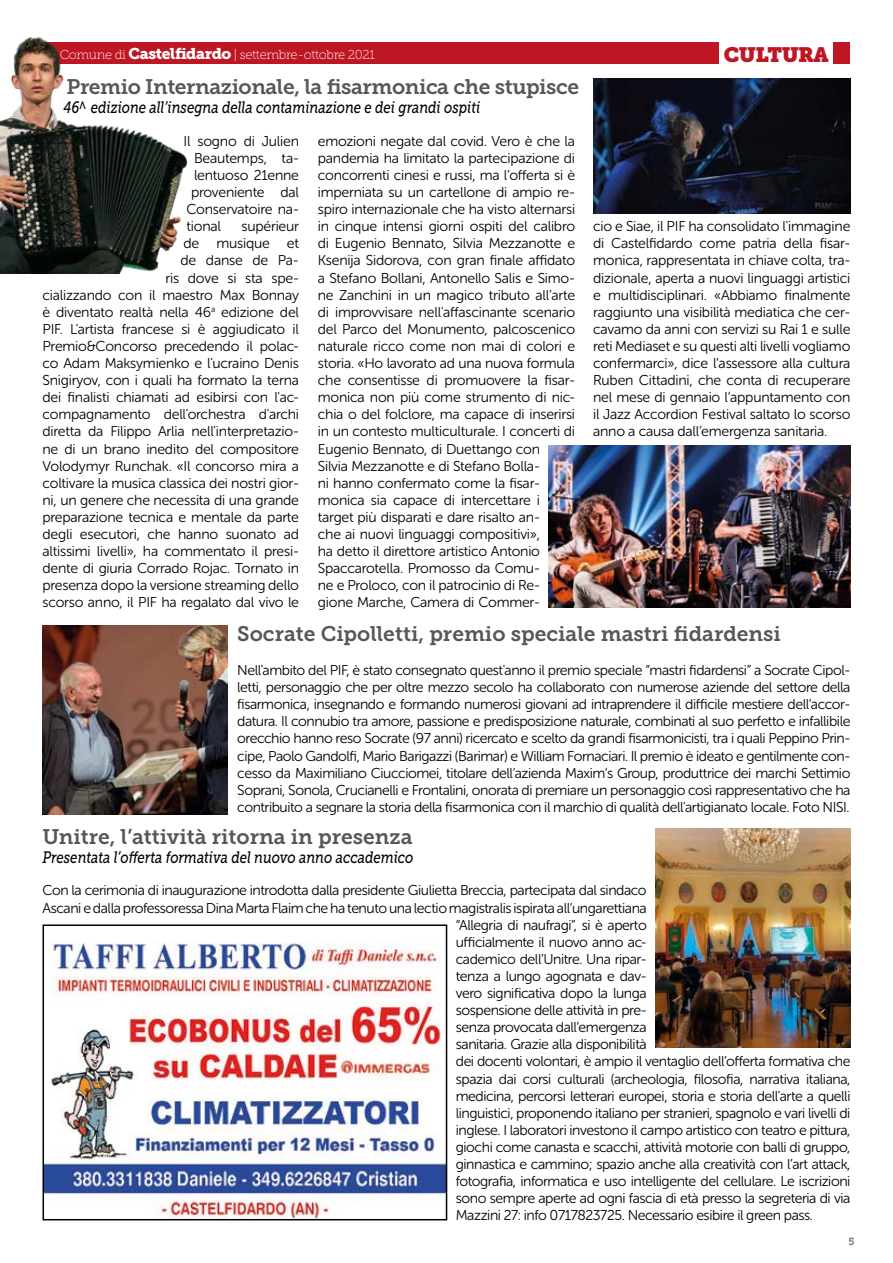
<style>
.page{position:relative;width:893px;height:1263px;background:#fff}
.page>*{position:absolute;margin:0;border:0;box-sizing:border-box;transform-origin:0 0}
.t1{font:21px "Museo Slab 700";color:#575756}
.t2{font:21px "Museo Slab 700";letter-spacing:-.02em;color:#575756}
.t3{font:20.7px "Museo Slab";letter-spacing:-.025em;color:#be1622}
.t4{font:italic 16.5px "Museo Slab 500";color:#000;scale:.8 1}
.t5{font:14.25px/17.1px "Museo Sans Rounded 300";letter-spacing:-.02em;color:#000;text-align:justify}
.t6{font:12.9px "Museo Slab 100";letter-spacing:-.025em;color:#fff}
.t7{font:10.35px "Museo Slab 700";color:#706f6f}
.s1{font-family:"Museo Slab 900";font-size:15.45px}
</style>
<div class="page">
<div style="left:43px;top:43px;width:807px;height:21px;background:#be1622"></div>
<div style="left:720px;top:37px;width:113px;height:35px;background:#fff"></div>
<img style="left:46px;top:942px;width:398px;height:275px">
<div style="left:43px;top:924px;width:404px;height:296px;border:2px solid #000"></div>
<img style="left:0;top:37px;width:404px;height:236px">
<img style="left:549px;top:445px;width:301px;height:163px">
<img style="left:593px;top:79px;width:257px;height:135px">
<img style="left:43px;top:625px;width:185px;height:189px">
<img style="left:655px;top:828px;width:195px;height:220px">
<p class="t6" style="left:50px;top:48px;width:327px">Il Comune di <span class="s1">Castelfidardo</span> | settembre-ottobre 2021</p>
<h2 class="t3" style="left:724px;top:43px;width:106px">CULTURA</h2>
<h1 class="t2" style="left:67px;top:75px;width:514px">Premio Internazionale, la fisarmonica che stupisce</h1>
<p class="t4" style="left:64px;top:98px;width:523px">46^ edizione all’insegna della contaminazione e dei grandi ospiti</p>
<p class="t5" style="left:184px;top:132px;width:117px">Il sogno di Julien</p>
<p class="t5" style="left:194px;top:149px;width:107px">Beautemps, ta-</p>
<p class="t5" style="left:194px;top:167px;width:107px">lentuoso 21enne</p>
<p class="t5" style="left:191px;top:184px;width:109px">proveniente dal</p>
<p class="t5" style="left:187px;top:201px;width:114px">Conservatoire na-</p>
<p class="t5" style="left:187px;top:218px;width:36px">tional</p>
<p class="t5" style="left:318px;top:132px;width:259px;text-align:left">emozioni negate dal covid. Vero è che la pandemia ha limitato la partecipazione di concorrenti cinesi e russi, ma l’offerta si è imperniata su un cartellone di ampio re&shy;spiro internazionale che ha visto alternarsi in cinque intensi giorni ospiti del calibro di Eugenio Bennato, Silvia Mezzanotte e Ksenija Sidorova, con gran finale affidato a Stefano Bollani, Antonello Salis e Simo&shy;ne Zanchini in un magico tributo all’arte di improvvisare nell'affascinante scenario del Parco del Monumento, palcoscenico naturale ricco come non mai di colori e storia. «Ho lavorato ad una nuova formula che consentisse di promuovere la fisar&shy;monica non più come strumento di nic&shy;chia o del folclore, ma capace di inserirsi in un contesto multiculturale. I concerti di Eugenio Bennato, di Duettango con<br>Silvia Mezzanotte e di Stefano Bolla-<br>ni hanno confermato come la fisar&shy;monica sia capace di intercettare i target più disparati e dare risalto an-<br>che ai nuovi linguaggi compositivi»,<br>ha detto il direttore artistico Antonio Spaccarotella. Promosso da Comu-<br>ne e Proloco, con il patrocinio di Re&shy;gione Marche, Camera di Commer-</p>
<p class="t5" style="left:593px;top:218px;width:259px">cio e Siae, il PIF ha consolidato l'immagine di Castelfidardo come patria della fisar&shy;monica, rappresentata in chiave colta, tra&shy;dizionale, aperta a nuovi linguaggi artistici e multidisciplinari. «Abbiamo finalmente raggiunto una visibilità mediatica che cer&shy;cavamo da anni con servizi su Rai 1 e sulle reti Mediaset e su questi alti livelli vogliamo confermarci», dice l’assessore alla cultura Ruben Cittadini, che conta di recuperare nel mese di gennaio l’appuntamento con il Jazz Accordion Festival saltato lo scorso anno a causa dall’emergenza sanitaria.</p>
<p class="t5" style="left:42px;top:218px;width:258px;text-align:right">supérieur<br>de musique et<br>de danse de Pa-<br>ris dove si sta spe-<br>cializzando con il maestro Max Bonnay è diventato realtà nella 46<sup>a</sup> edizione del PIF. L'artista francese si è aggiudicato il Premio&amp;Concorso precedendo il polac&shy;co Adam Maksymienko e l'ucraino Denis Snigiryov, con i quali ha formato la terna dei finalisti chiamati ad esibirsi con l'ac&shy;compagnamento dell'orchestra d'archi diretta da Filippo Arlia nell'interpretazio&shy;ne di un brano inedito del compositore Volodymyr Runchak. «Il concorso mira a coltivare la musica classica dei nostri gior&shy;ni, un genere che necessita di una grande preparazione tecnica e mentale da parte degli esecutori, che hanno suonato ad altissimi livelli», ha commentato il presi&shy;dente di giuria Corrado Rojac. Tornato in presenza dopo la versione streaming dello scorso anno, il PIF ha regalato dal vivo le</p>
<h1 class="t1" style="left:237px;top:622px;width:545px">Socrate Cipolletti, premio speciale mastri fidardensi</h1>
<p class="t5" style="left:237px;top:662px;width:615px">Nell'ambito del PIF, è stato consegnato quest'anno il premio speciale “mastri fidardensi” a Socrate Cipol&shy;letti, personaggio che per oltre mezzo secolo ha collaborato con numerose aziende del settore della fisarmonica, insegnando e formando numerosi giovani ad intraprendere il difficile mestiere dell’accor&shy;datura. Il connubio tra amore, passione e predisposizione naturale, combinati al suo perfetto e infallibile orecchio hanno reso Socrate (97 anni) ricercato e scelto da grandi fisarmonicisti, tra i quali Peppino Prin&shy;cipe, Paolo Gandolfi, Mario Barigazzi (Barimar) e William Fornaciari. Il premio è ideato e gentilmente con&shy;cesso da Maximiliano Ciucciomei, titolare dell’azienda Maxim’s Group, produttrice dei marchi Settimio Soprani, Sonola, Crucianelli e Frontalini, onorata di premiare un personaggio così rappresentativo che ha contribuito a segnare la storia della fisarmonica con il marchio di qualità dell'artigianato locale. Foto NISI.</p>
<h1 class="t1" style="left:42px;top:825px;width:372px">Unitre, l’attività ritorna in presenza</h1>
<p class="t4" style="left:42px;top:848px;width:465px">Presentata l’offerta formativa del nuovo anno accademico</p>
<p class="t5" style="left:42px;top:882px;width:606px">Con la cerimonia di inaugurazione introdotta dalla presidente Giulietta Breccia, partecipata dal sindaco</p>
<p class="t5" style="left:42px;top:899px;width:606px">Ascani e dalla professoressa Dina Marta Flaim che ha tenuto una lectio magistralis ispirata all’ungarettiana</p>
<p class="t5" style="left:456px;top:916px;width:192px">“Allegria di naufragi”, si è aperto</p>
<p class="t5" style="left:456px;top:933px;width:192px">ufficialmente il nuovo anno ac-</p>
<p class="t5" style="left:456px;top:950px;width:192px">cademico dell’Unitre. Una ripar-</p>
<p class="t5" style="left:456px;top:968px;width:192px">tenza a lungo agognata e dav-</p>
<p class="t5" style="left:456px;top:985px;width:192px">vero significativa dopo la lunga</p>
<p class="t5" style="left:456px;top:1002px;width:192px">sospensione delle attività in pre-</p>
<p class="t5" style="left:456px;top:1019px;width:192px">senza provocata dall’emergenza</p>
<p class="t5" style="left:456px;top:1036px;width:192px">sanitaria. Grazie alla disponibilità</p>
<p class="t5" style="left:456px;top:1053px;width:396px">dei docenti volontari, è ampio il ventaglio dell’offerta formativa che</p>
<p class="t5" style="left:456px;top:1070px;width:396px">spazia dai corsi culturali (archeologia, filosofia, narrativa italiana,</p>
<p class="t5" style="left:456px;top:1087px;width:396px">medicina, percorsi letterari europei, storia e storia dell'arte a quelli</p>
<p class="t5" style="left:456px;top:1104px;width:396px">linguistici, proponendo italiano per stranieri, spagnolo e vari livelli di</p>
<p class="t5" style="left:456px;top:1121px;width:396px">inglese. I laboratori investono il campo artistico con teatro e pittura,</p>
<p class="t5" style="left:456px;top:1139px;width:396px">giochi come canasta e scacchi, attività motorie con balli di gruppo,</p>
<p class="t5" style="left:456px;top:1156px;width:396px">ginnastica e cammino; spazio anche alla creatività con l’art attack,</p>
<p class="t5" style="left:456px;top:1173px;width:396px">fotografia, informatica e uso intelligente del cellulare. Le iscrizioni</p>
<p class="t5" style="left:456px;top:1190px;width:396px">sono sempre aperte ad ogni fascia di età presso la segreteria di via</p>
<p class="t5" style="left:456px;top:1207px;width:359px">Mazzini 27: info 0717823725. Necessario esibire il green pass.</p>
<p class="t7" style="left:848px;top:1236px;width:7px">5</p>
</div>
